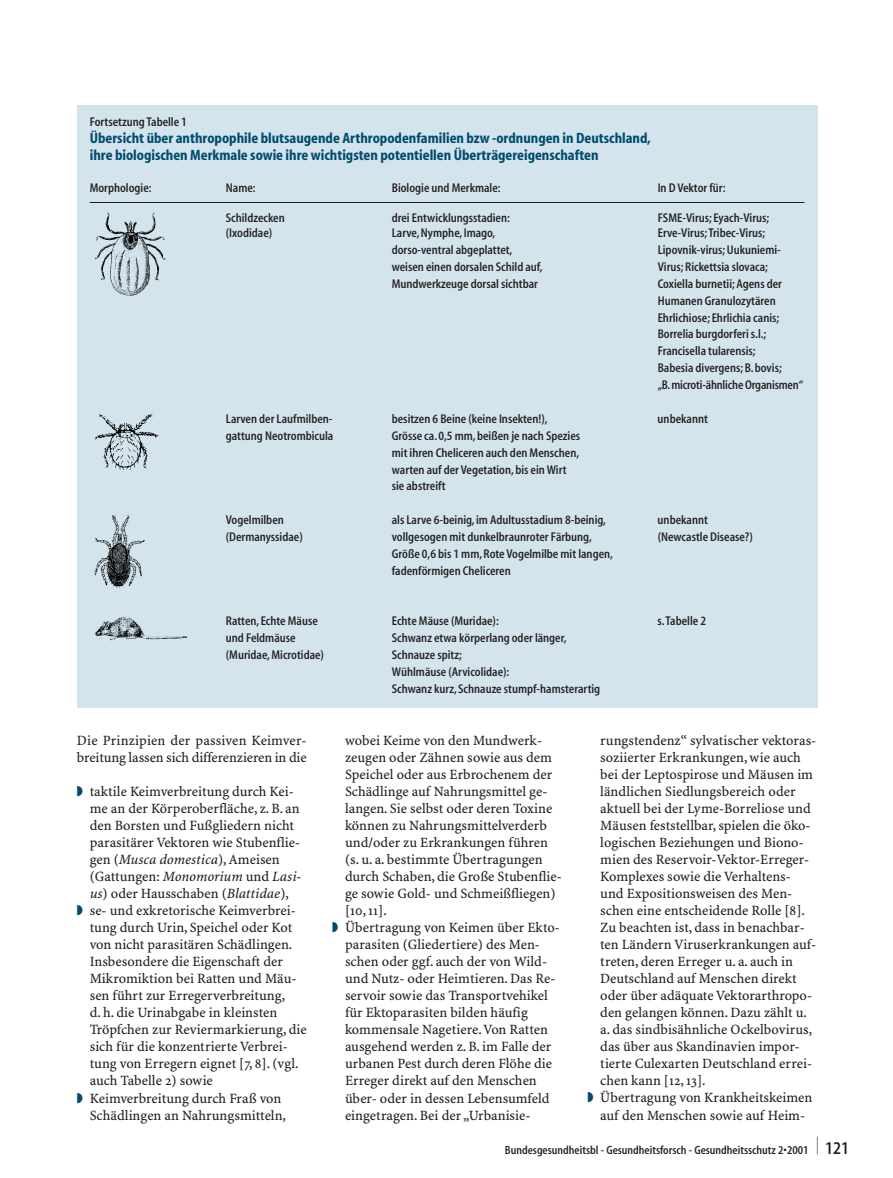
<style>
.page{position:relative;width:893px;height:1178px;background:#fff}
.page>*{position:absolute;margin:0;border:0;box-sizing:border-box;transform-origin:0 0}
.t1{font:700 condensed 15px/17px "S Myriad";color:#004b6c}
.t2{font:14.25px/17px "S Minion Plus";color:#231f20}
.t3{font:italic 14.25px "S Minion Plus";color:#231f20}
.t4{font:600 condensed 12.75px/17px "S Myriad";color:#231f20}
.t5{font:600 condensed 12px "S Myriad";color:#231f20}
.s1{color:#004b6c}
.s2{font-style:normal}
.s3{font-style:italic}
.s4{font-size:18px}
</style>
<div class="page">
<div style="left:77px;top:105px;width:740px;height:603px;background:#d3e4ed"></div>
<hr style="left:90px;top:202px;width:714px;height:1px;background:#231f20">
<img style="left:94px;top:213px;width:72px;height:82px">
<img style="left:94px;top:413px;width:65px;height:57px">
<img style="left:94px;top:515px;width:50px;height:73px">
<img style="left:94px;top:616px;width:94px;height:25px">
<p class="t4" style="left:90px;top:115px;width:99px">Fortsetzung Tabelle 1</p>
<p class="t1" style="left:90px;top:131px;width:562px">Übersicht über anthropophile blutsaugende Arthropodenfamilien bzw -ordnungen in Deutschland, ihre biologischen Merkmale sowie ihre wichtigsten potentiellen Überträgereigenschaften</p>
<p class="t4" style="left:90px;top:181px;width:63px">Morphologie:</p>
<p class="t4" style="left:226px;top:181px;width:31px">Name:</p>
<p class="t4" style="left:392px;top:181px;width:110px">Biologie und Merkmale:</p>
<p class="t4" style="left:657px;top:181px;width:69px">In D Vektor für:</p>
<p class="t4" style="left:226px;top:211px;width:60px">Schildzecken</p>
<p class="t4" style="left:392px;top:211px;width:120px">drei Entwicklungsstadien:</p>
<p class="t4" style="left:657px;top:211px;width:113px">FSME-Virus; Eyach-Virus;</p>
<p class="t4" style="left:226px;top:226px;width:48px">(Ixodidae)</p>
<p class="t4" style="left:392px;top:226px;width:105px">Larve, Nymphe, Imago,</p>
<p class="t4" style="left:657px;top:226px;width:109px">Erve-Virus;Tribec-Virus;</p>
<p class="t4" style="left:392px;top:242px;width:122px">dorso-ventral abgeplattet,</p>
<p class="t4" style="left:657px;top:242px;width:125px">Lipovnik-virus; Uukuniemi-</p>
<p class="t4" style="left:392px;top:259px;width:152px">weisen einen dorsalen Schild auf,</p>
<p class="t4" style="left:657px;top:259px;width:112px">Virus; Rickettsia slovaca;</p>
<p class="t4" style="left:392px;top:276px;width:148px">Mundwerkzeuge dorsal sichtbar</p>
<p class="t4" style="left:657px;top:276px;width:147px">Coxiella burnetii; Agens der<br>Humanen Granulozytären<br>Ehrlichiose; Ehrlichia canis;<br>Borrelia burgdorferi s.l.;<br>Francisella tularensis;<br>Babesia divergens; B.bovis; „B.microti-ähnliche Organismen“</p>
<p class="t4" style="left:226px;top:411px;width:108px">Larven der Laufmilben-</p>
<p class="t4" style="left:392px;top:411px;width:157px">besitzen 6 Beine (keine Insekten!),</p>
<p class="t4" style="left:657px;top:411px;width:52px">unbekannt</p>
<p class="t4" style="left:226px;top:428px;width:109px">gattung Neotrombicula</p>
<p class="t4" style="left:392px;top:428px;width:190px">Grösse ca.0,5 mm, beißen je nach Spezies mit ihren Cheliceren auch den Menschen, warten auf der Vegetation, bis ein Wirt sie abstreift</p>
<p class="t4" style="left:226px;top:512px;width:59px">Vogelmilben</p>
<p class="t4" style="left:392px;top:512px;width:216px">als Larve 6-beinig, im Adultusstadium 8-beinig,</p>
<p class="t4" style="left:657px;top:512px;width:52px">unbekannt</p>
<p class="t4" style="left:226px;top:529px;width:78px">(Dermanyssidae)</p>
<p class="t4" style="left:392px;top:529px;width:201px">vollgesogen mit dunkelbraunroter Färbung,</p>
<p class="t4" style="left:657px;top:529px;width:97px">(Newcastle Disease?)</p>
<p class="t4" style="left:392px;top:546px;width:223px">Größe 0,6 bis 1 mm, Rote Vogelmilbe mit langen, fadenförmigen Cheliceren</p>
<p class="t4" style="left:226px;top:614px;width:93px">Ratten, Echte Mäuse</p>
<p class="t4" style="left:392px;top:614px;width:108px">Echte Mäuse (Muridae):</p>
<p class="t4" style="left:657px;top:614px;width:50px">s.Tabelle 2</p>
<p class="t4" style="left:226px;top:631px;width:71px">und Feldmäuse</p>
<p class="t4" style="left:392px;top:631px;width:176px">Schwanz etwa körperlang oder länger,</p>
<p class="t4" style="left:226px;top:647px;width:100px">(Muridae, Microtidae)</p>
<p class="t4" style="left:392px;top:647px;width:210px">Schnauze spitz;<br>Wühlmäuse (Arvicolidae):<br>Schwanz kurz, Schnauze stumpf-hamsterartig</p>
<p class="t2" style="left:77px;top:733px;width:231px">Die Prinzipien der passiven Keimver&shy;breitung lassen sich differenzieren in die</p>
<p class="t2" style="left:77px;top:784px;width:218px"><span class="s1">◗</span> taktile Keimverbreitung durch Kei-</p>
<p class="t2" style="left:90px;top:801px;width:211px">me an der Körperoberfläche, z. B. an</p>
<p class="t2" style="left:90px;top:818px;width:206px">den Borsten und Fußgliedern nicht</p>
<p class="t2" style="left:90px;top:835px;width:212px">parasitärer Vektoren wie Stubenflie-</p>
<p class="t3" style="left:90px;top:854px;width:191px"><span class="s2">gen (</span>Musca domestica<span class="s2">), Ameisen</span></p>
<p class="t3" style="left:90px;top:871px;width:213px"><span class="s2">(Gattungen:</span> Monomorium <span class="s2">und</span> Lasi-</p>
<p class="t2" style="left:90px;top:886px;width:201px"><span class="s3">us</span>) oder Hausschaben (<span class="s3">Blattidae</span>),</p>
<p class="t2" style="left:77px;top:903px;width:220px"><span class="s1">◗</span> se- und exkretorische Keimverbrei-</p>
<p class="t2" style="left:90px;top:920px;width:204px">tung durch Urin, Speichel oder Kot</p>
<p class="t2" style="left:90px;top:937px;width:204px">von nicht parasitären Schädlingen.</p>
<p class="t2" style="left:90px;top:954px;width:195px">Insbesondere die Eigenschaft der</p>
<p class="t2" style="left:90px;top:971px;width:208px">Mikromiktion bei Ratten und Mäu-</p>
<p class="t2" style="left:90px;top:988px;width:197px">sen führt zur Erregerverbreitung,</p>
<p class="t2" style="left:90px;top:1005px;width:189px">d. h. die Urinabgabe in kleinsten</p>
<p class="t2" style="left:90px;top:1022px;width:218px">Tröpfchen zur Reviermarkierung, die</p>
<p class="t2" style="left:90px;top:1039px;width:200px">sich für die konzentrierte Verbrei-</p>
<p class="t2" style="left:90px;top:1056px;width:210px">tung von Erregern eignet [7, 8]. (vgl.</p>
<p class="t2" style="left:90px;top:1073px;width:125px">auch Tabelle 2) sowie</p>
<p class="t2" style="left:77px;top:1090px;width:206px"><span class="s1">◗</span> Keimverbreitung durch Fraß von</p>
<p class="t2" style="left:90px;top:1107px;width:198px">Schädlingen an Nahrungsmitteln,</p>
<p class="t2" style="left:345px;top:733px;width:198px">wobei Keime von den Mundwerk-</p>
<p class="t2" style="left:345px;top:750px;width:208px">zeugen oder Zähnen sowie aus dem</p>
<p class="t2" style="left:345px;top:767px;width:209px">Speichel oder aus Erbrochenem der</p>
<p class="t2" style="left:345px;top:784px;width:204px">Schädlinge auf Nahrungsmittel ge-</p>
<p class="t2" style="left:345px;top:801px;width:209px">langen. Sie selbst oder deren Toxine</p>
<p class="t2" style="left:345px;top:818px;width:203px">können zu Nahrungsmittelverderb</p>
<p class="t2" style="left:345px;top:835px;width:204px">und/oder zu Erkrankungen führen</p>
<p class="t2" style="left:345px;top:852px;width:199px">(s. u. a. bestimmte Übertragungen</p>
<p class="t2" style="left:345px;top:869px;width:218px">durch Schaben, die Große Stubenflie-</p>
<p class="t2" style="left:345px;top:886px;width:212px">ge sowie Gold- und Schmeißfliegen)</p>
<p class="t2" style="left:345px;top:903px;width:43px">[10, 11].</p>
<p class="t2" style="left:332px;top:920px;width:229px"><span class="s1">◗</span> Übertragung von Keimen über Ekto-</p>
<p class="t2" style="left:345px;top:937px;width:196px">parasiten (Gliedertiere) des Men-</p>
<p class="t2" style="left:345px;top:954px;width:203px">schen oder ggf. auch der von Wild-</p>
<p class="t2" style="left:345px;top:971px;width:212px">und Nutz- oder Heimtieren. Das Re-</p>
<p class="t2" style="left:345px;top:988px;width:204px">servoir sowie das Transportvehikel</p>
<p class="t2" style="left:345px;top:1005px;width:184px">für Ektoparasiten bilden häufig</p>
<p class="t2" style="left:345px;top:1022px;width:204px">kommensale Nagetiere.Von Ratten</p>
<p class="t2" style="left:345px;top:1039px;width:208px">ausgehend werden z. B. im Falle der</p>
<p class="t2" style="left:345px;top:1056px;width:209px">urbanen Pest durch deren Flöhe die</p>
<p class="t2" style="left:345px;top:1073px;width:193px">Erreger direkt auf den Menschen</p>
<p class="t2" style="left:345px;top:1090px;width:206px">über- oder in dessen Lebensumfeld</p>
<p class="t2" style="left:345px;top:1107px;width:187px">eingetragen. Bei der „Urbanisie-</p>
<p class="t2" style="left:600px;top:733px;width:217px">rungstendenz“ sylvatischer vektoras-</p>
<p class="t2" style="left:600px;top:750px;width:202px">soziierter Erkrankungen, wie auch</p>
<p class="t2" style="left:600px;top:767px;width:214px">bei der Leptospirose und Mäusen im</p>
<p class="t2" style="left:600px;top:784px;width:197px">ländlichen Siedlungsbereich oder</p>
<p class="t2" style="left:600px;top:801px;width:212px">aktuell bei der Lyme-Borreliose und</p>
<p class="t2" style="left:600px;top:818px;width:212px">Mäusen feststellbar, spielen die öko-</p>
<p class="t2" style="left:600px;top:835px;width:205px">logischen Beziehungen und Biono-</p>
<p class="t2" style="left:600px;top:852px;width:210px">mien des Reservoir-Vektor-Erreger-</p>
<p class="t2" style="left:600px;top:869px;width:192px">Komplexes sowie die Verhaltens-</p>
<p class="t2" style="left:600px;top:886px;width:193px">und Expositionsweisen des Men-</p>
<p class="t2" style="left:600px;top:903px;width:206px">schen eine entscheidende Rolle [8].</p>
<p class="t2" style="left:600px;top:920px;width:206px">Zu beachten ist, dass in benachbar-</p>
<p class="t2" style="left:600px;top:937px;width:217px">ten Ländern Viruserkrankungen auf-</p>
<p class="t2" style="left:600px;top:954px;width:194px">treten, deren Erreger u. a. auch in</p>
<p class="t2" style="left:600px;top:971px;width:198px">Deutschland auf Menschen direkt</p>
<p class="t2" style="left:600px;top:988px;width:213px">oder über adäquate Vektorarthropo-</p>
<p class="t2" style="left:600px;top:1005px;width:208px">den gelangen können. Dazu zählt u.</p>
<p class="t2" style="left:600px;top:1022px;width:213px">a. das sindbisähnliche Ockelbovirus,</p>
<p class="t2" style="left:600px;top:1039px;width:201px">das über aus Skandinavien impor-</p>
<p class="t2" style="left:600px;top:1056px;width:213px">tierte Culexarten Deutschland errei-</p>
<p class="t2" style="left:600px;top:1073px;width:107px">chen kann [12, 13].</p>
<p class="t2" style="left:587px;top:1090px;width:226px"><span class="s1">◗</span> Übertragung von Krankheitskeimen</p>
<p class="t2" style="left:600px;top:1107px;width:206px">auf den Menschen sowie auf Heim-</p>
<p class="t5" style="left:505px;top:1144px;width:346px">Bundesgesundheitsbl - Gesundheitsforsch - Gesundheitsschutz 2•2001 <sup>|</sup> <span class="s4">121</span></p>
</div>
